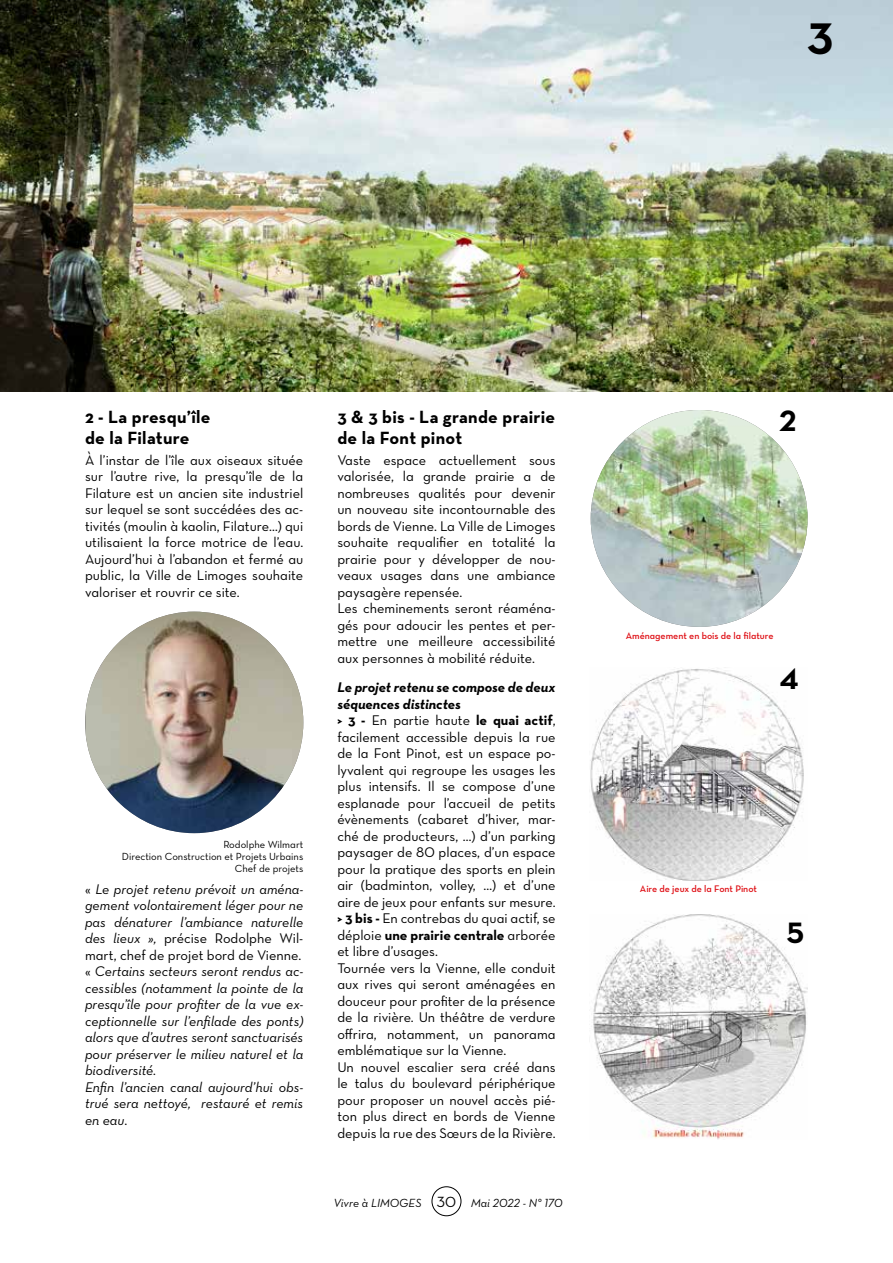
<style>
.page{position:relative;width:893px;height:1263px;background:#fff}
.page>*{position:absolute;margin:0;border:0;box-sizing:border-box;transform-origin:0 0}
.t1{font:45px "Neutra Text Bold Alt";color:#000}
.t2{font:30px "Neutra Text Bold Alt";color:#000}
.t3{font:700 18px/21px "Neutra Text";letter-spacing:.015em;color:#000}
.t4{font:14.25px/16.5px "Neutra Text Book Alt";color:#000}
.t5{font:14.25px/16.5px "Neutra Text Book Italic Alt";color:#000;text-align:justify}
.t6{font:italic 700 14.25px/16.5px "Neutra Text";color:#000}
.t7{font:700 14.25px "Neutra Text";color:#000}
.t8{font:12px "Neutra Text Book Italic Alt";color:#000}
.t9{font:10.5px/12px "Neutra Text Book Alt";color:#000;text-align:right}
.t10{font:9.75px "Neutra Text Demi Alt";color:#df1117}
.s1{font-family:"Neutra Text Book Alt"}
.s2{font-family:"Neutra Text Book Italic Alt"}
.s3{font-style:normal}
.s4{font-family:"Neutra Text Book Alt";font-weight:400;font-style:normal}
.s5{font-family:"Neutra Text";font-weight:700}
.s6{font-family:"Neutra Text Book Alt";font-weight:400}
.s7{font-family:"Neutra Text Book Alt";font-size:15px}
</style>
<div class="page">
<img style="left:0;top:0;width:893px;height:391px">
<img style="left:593px;top:914px;width:215px;height:225px">
<img style="left:590px;top:669px;width:214px;height:211px">
<img style="left:86px;top:612px;width:217px;height:221px">
<img style="left:591px;top:410px;width:217px;height:217px;border-radius:108px">
<div style="left:432px;top:1186px;width:29px;height:30px;border:1px solid #000;border-radius:50%"></div>
<h1 class="t1" style="left:808px;top:11px;width:27px">3</h1>
<p class="t3" style="left:85px;top:406px;width:127px">2 - La presqu’île de la Filature</p>
<p class="t4" style="left:85px;top:451px;width:220px;text-align:justify">À l’instar de l’île aux oiseaux située sur l’autre rive, la presqu’île de la Filature est un ancien site industriel sur lequel se sont succédées des ac&shy;tivités (moulin à kaolin, Filature…) qui utilisaient la force motrice de l’eau.<br>Aujourd’hui à l’abandon et fermé au public, la Ville de Limoges souhaite valoriser et rouvrir ce site.</p>
<p class="t9" style="left:122px;top:838px;width:183px">Rodolphe Wilmart<br>Direction Construction et Projets Urbains<br>Chef de projets</p>
<p class="t5" style="left:85px;top:880px;width:220px"><span class="s1">«</span> Le projet retenu prévoit un aména&shy;gement volontairement léger pour ne pas dénaturer l’ambiance naturelle</p>
<p class="t4" style="left:85px;top:930px;width:220px"><span class="s2">des lieux »,</span> précise Rodolphe Wil&shy;mart, chef de projet bord de Vienne.</p>
<p class="t5" style="left:85px;top:963px;width:220px;text-align:left"><span class="s1">«</span> Certains secteurs seront rendus ac&shy;cessibles (notamment la pointe de la presqu’île pour profiter de la vue ex&shy;ceptionnelle sur l’enfilade des ponts) alors que d’autres seront sanctuarisés pour préserver le milieu naturel et la biodiversité.<br>Enfin l’ancien canal aujourd’hui obs&shy;trué sera nettoyé, restauré et remis en eau<span class="s1">.</span></p>
<p class="t3" style="left:337px;top:406px;width:219px">3 &amp; 3 bis - La grande prairie de la Font pinot</p>
<p class="t4" style="left:337px;top:451px;width:220px">Vaste espace actuellement sous valorisée, la grande prairie a de nombreuses qualités pour devenir un nouveau site incontournable des bords de Vienne. La Ville de Limoges souhaite requalifier en totalité la prairie pour y développer de nou&shy;veaux usages dans une ambiance paysagère repensée.<br>Les cheminements seront réaména&shy;gés pour adoucir les pentes et per&shy;mettre une meilleure accessibilité aux personnes à mobilité réduite.</p>
<p class="t6" style="left:337px;top:679px;width:220px">Le projet retenu se compose de deux séquences distinctes<br><span class="s3">&gt; 3 -</span> <span class="s4">En partie haute</span> <span class="s3">le quai actif</span><span class="s4">,</span></p>
<p class="t4" style="left:337px;top:728px;width:220px;text-align:justify">facilement accessible depuis la rue de la Font Pinot, est un espace po&shy;lyvalent qui regroupe les usages les plus intensifs. Il se compose d’une esplanade pour l’accueil de petits évènements (cabaret d’hiver, mar&shy;ché de producteurs, …) d’un parking paysager de 80 places, d’un espace pour la pratique des sports en plein air (badminton, volley, …) et d’une aire de jeux pour enfants sur mesure. <span class="s5">&gt; 3 bis -</span> En contrebas du quai actif, se</p>
<p class="t7" style="left:337px;top:926px;width:220px"><span class="s6">déploie</span> une prairie centrale <span class="s6">arborée</span></p>
<p class="t4" style="left:337px;top:943px;width:220px">et libre d’usages.<br>Tournée vers la Vienne, elle conduit aux rives qui seront aménagées en douceur pour profiter de la présence de la rivière. Un théâtre de verdure offrira, notamment, un panorama emblématique sur la Vienne.<br>Un nouvel escalier sera créé dans le talus du boulevard périphérique pour proposer un nouvel accès pié&shy;ton plus direct en bords de Vienne depuis la rue des Sœurs de la Rivière.</p>
<p class="t8" style="left:334px;top:1195px;width:230px">Vivre à LIMOGES <span class="s7">30</span> Mai 2022 - N° 170</p>
<h2 class="t2" style="left:779px;top:402px;width:18px">2</h2>
<p class="t10" style="left:626px;top:629px;width:149px">Aménagement en bois de la filature</p>
<h2 class="t2" style="left:779px;top:660px;width:21px">4</h2>
<p class="t10" style="left:640px;top:883px;width:119px">Aire de jeux de la Font Pinot</p>
<h2 class="t2" style="left:787px;top:914px;width:19px">5</h2>
</div>
